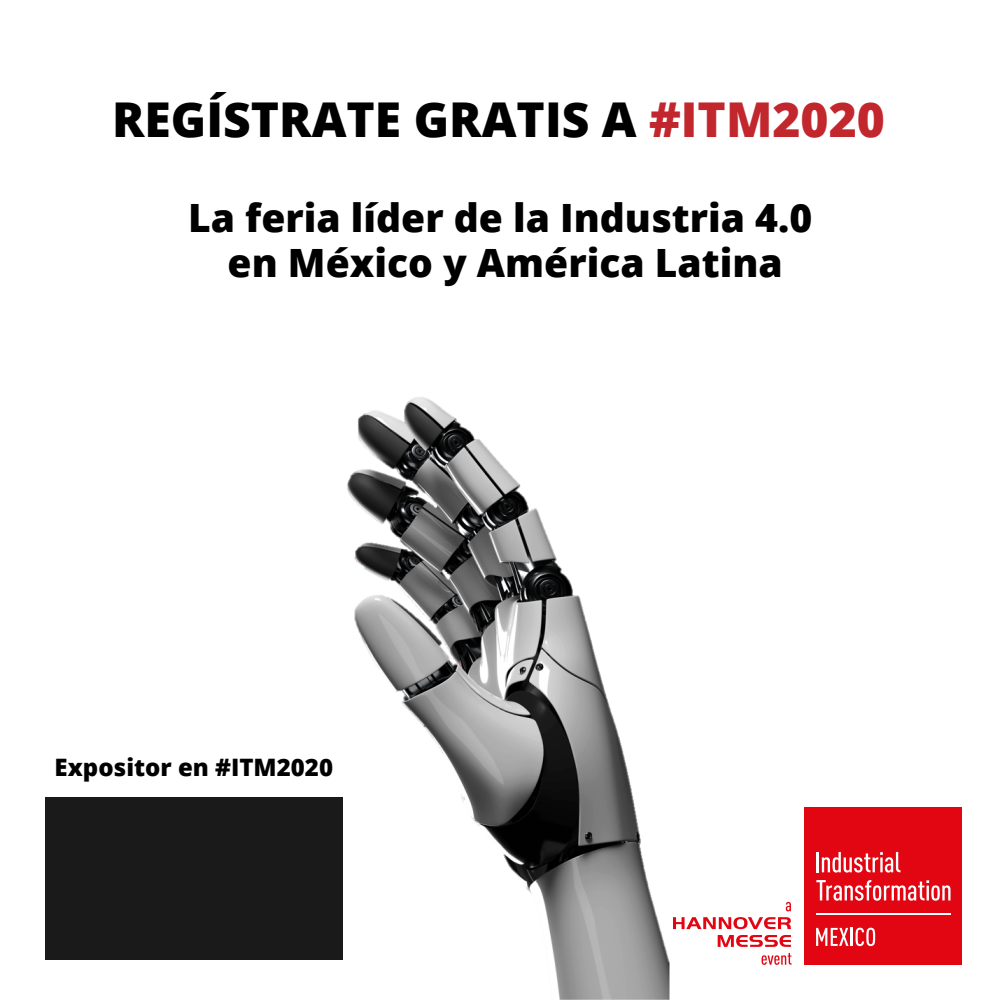
<style>
.page{position:relative;width:1000px;height:1000px;background:#fff}
.page>*{position:absolute;margin:0;border:0;box-sizing:border-box;transform-origin:0 0}
.t1{font:800 48px "Open Sans";color:#000}
.t2{font:800 39px/45px "Open Sans";color:#000;text-align:center}
.t3{font:800 24px "Open Sans";color:#000}
.s1{color:#c1272d}
</style>
<div class="page">
<div style="left:45px;top:797px;width:298px;height:163px;background:#1a1a1a"></div>
<img style="left:347px;top:397px;width:329px;height:603px">
<svg style="left:786px;top:902px;width:5px;height:9px"></svg>
<svg style="left:673px;top:917px;width:118px;height:12px"></svg>
<svg style="left:718px;top:935px;width:73px;height:12px"></svg>
<svg style="left:762px;top:953px;width:30px;height:12px"></svg>
<div style="left:805px;top:807px;width:157px;height:158px;background:#e20613"></div>
<hr style="left:816px;top:913px;width:135px;height:2px;background:#fff">
<svg style="left:816px;top:880px;width:135px;height:21px"></svg>
<hr style="left:816px;top:852px;width:3px;height:20px;background:#fff">
<svg style="left:822px;top:852px;width:78px;height:21px"></svg>
<svg style="left:816px;top:928px;width:59px;height:18px"></svg>
<p class="t1" style="left:112px;top:83px;width:774px">REGÍSTRATE GRATIS A <span class="s1">#ITM2020</span></p>
<p class="t2" style="left:188px;top:194px;width:626px">La feria líder de la Industria 4.0 en México y América Latina</p>
<p class="t3" style="left:55px;top:749px;width:280px">Expositor en #ITM2020</p>
</div>
